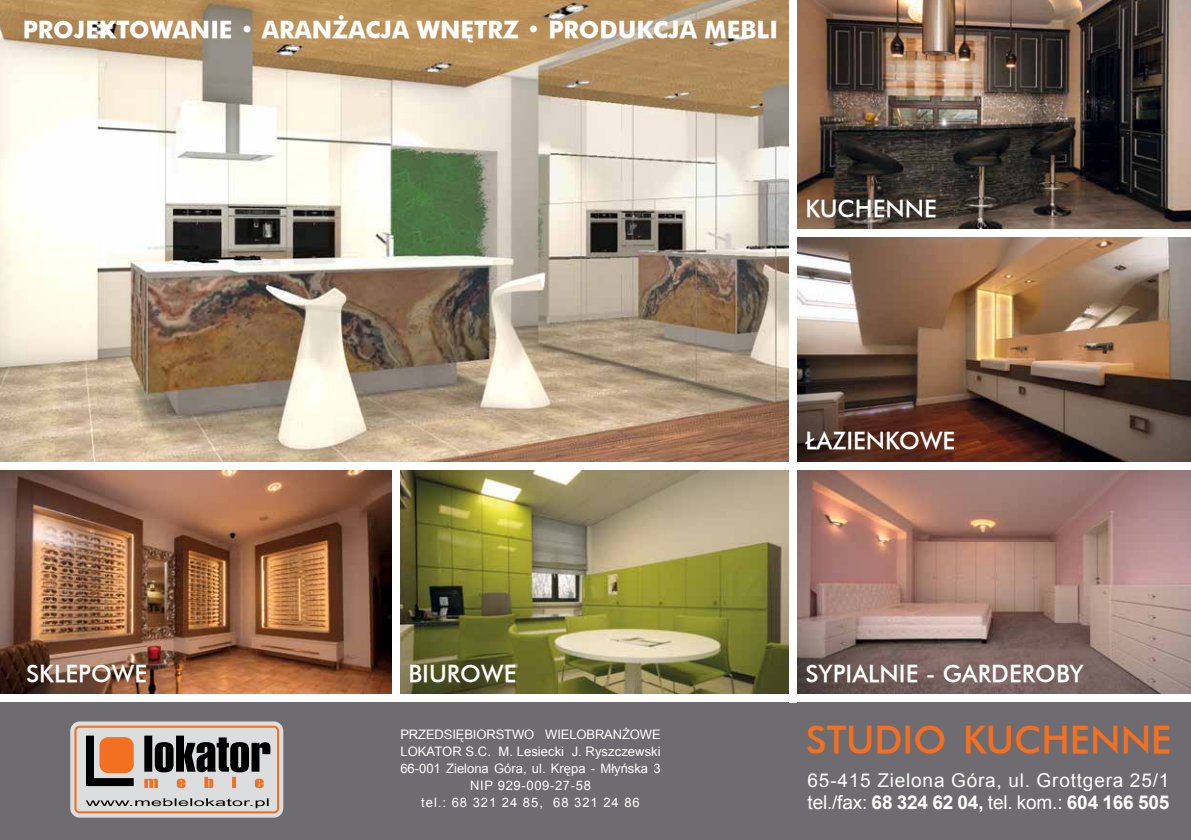
<style>
.page{position:relative;width:1191px;height:840px;background:#fff}
.page>*{position:absolute;margin:0;border:0;box-sizing:border-box;transform-origin:0 0}
.t1{font:38px "Futura Md AT";color:#f36f21}
.t2{font:24px "Futura Md AT";color:#fff}
.t3{font:24px "Futura Md AT Bold";color:#fff}
.t4{font:19px/22.8px "Arial";letter-spacing:.045em;color:#fff}
.t5{font:13px/17px "Arial";color:#fff;text-align:center}
.s1{font-weight:700}
</style>
<div class="page">
<div style="left:0;top:0;width:1191px;height:839px;background:#6e6c70"></div>
<img style="left:0;top:0;width:1191px;height:694px">
<div style="left:793px;top:229px;width:398px;height:7px;background:#fff"></div>
<div style="left:0;top:462px;width:1191px;height:7px;background:#fff"></div>
<div style="left:392px;top:466px;width:8px;height:235px;background:#fff"></div>
<div style="left:789px;top:0;width:8px;height:701px;background:#fff"></div>
<div style="left:0;top:694px;width:1191px;height:7px;background:#fff"></div>
<svg style="left:70px;top:721px;width:213px;height:96px;fill:#dcddde"></svg>
<svg style="left:74px;top:725px;width:205px;height:88px"></svg>
<div style="left:77px;top:727px;width:200px;height:83px;background:#dcddde;border-radius:3px"></div>
<svg style="left:144px;top:735px;width:126px;height:52px"></svg>
<svg style="left:86px;top:735px;width:48px;height:50px"></svg>
<div style="left:99px;top:736px;width:35px;height:36px;background:#f36f21;border-radius:9px"></div>
<svg style="left:86px;top:798px;width:183px;height:9px"></svg>
<h2 class="t3" style="left:23px;top:15px;width:757px">PROJEKTOWANIE • ARANŻACJA WNĘTRZ • PRODUKCJA MEBLI</h2>
<h2 class="t2" style="left:805px;top:194px;width:133px">KUCHENNE</h2>
<h2 class="t2" style="left:805px;top:426px;width:151px">ŁAZIENKOWE</h2>
<h2 class="t2" style="left:26px;top:659px;width:122px">SKLEPOWE</h2>
<h2 class="t2" style="left:408px;top:659px;width:110px">BIUROWE</h2>
<h2 class="t2" style="left:805px;top:659px;width:280px">SYPIALNIE - GARDEROBY</h2>
<p class="t5" style="left:400px;top:725px;width:262px">PRZEDSIĘBIORSTWO WIELOBRANŻOWE<br>LOKATOR S.C. M. Lesiecki J. Ryszczewski<br>66-001 Zielona Góra, ul. Krępa - Młyńska 3<br>NIP 929-009-27-58<br>tel.: 68 321 24 85, 68 321 24 86</p>
<h1 class="t1" style="left:806px;top:717px;width:367px">STUDIO KUCHENNE</h1>
<h3 class="t4" style="left:807px;top:768px;width:363px">65-415 Zielona Góra, ul. Grottgera 25/1 tel./fax: <span class="s1">68 324 62 04,</span> tel. kom.: <span class="s1">604 166 505</span></h3>
</div>
